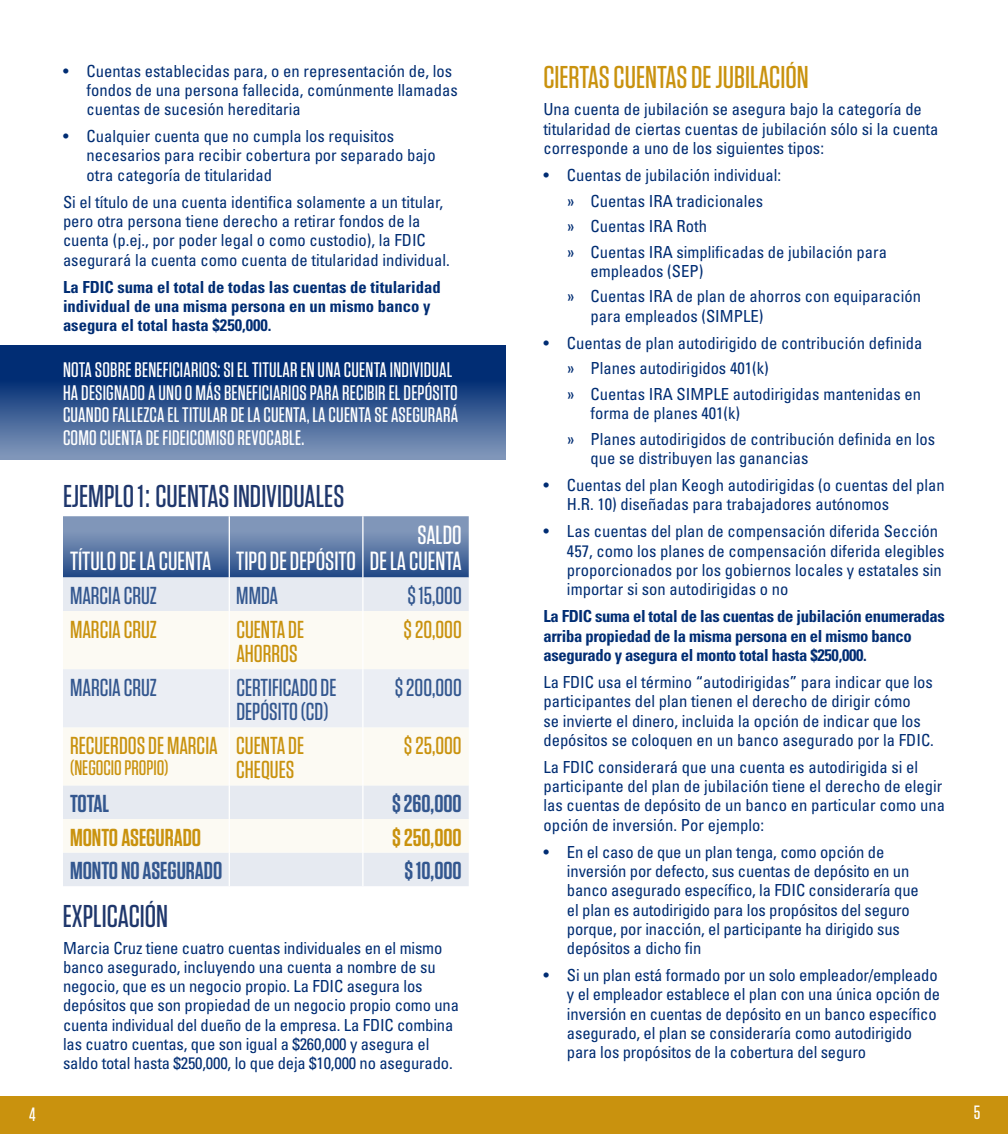
<style>
.page{position:relative;width:1008px;height:1134px;background:#fff}
.page>*{position:absolute;margin:0;border:0;box-sizing:border-box;transform-origin:0 0}
.t1{font:500 31.5px "Tungsten";color:#1f376c}
.t2{font:500 31.5px "Tungsten";color:#c9920e}
.t3{font:500 26.25px/26.2px "Tungsten";color:#fff;text-align:right}
.t4{font:500 24.5px/24.5px "Tungsten";color:#c9920e}
.t5{font:500 24.5px/24.5px "Tungsten";color:#33578f}
.t6{font:600 24.5px "Tungsten";color:#33578f}
.t7{font:600 24.5px "Tungsten";color:#c9920e}
.t8{font:500 21px/22.8px "Tungsten";letter-spacing:.01em;color:#fff}
.t9{font:500 21px "Tungsten";color:#c9920e}
.t10{font:500 19.25px "Tungsten";color:#fff}
.t11{font:condensed 16.62px/19.2px "Univers";color:#002d73}
.t12{font:700 condensed 16.62px/19.2px "Univers";letter-spacing:-.02em;color:#002d73}
.t13{font:700 condensed 16.62px/19.2px "Univers";color:#002d73}
</style>
<div class="page">
<div style="left:0;top:1096px;width:1008px;height:38px;background:#c9920e"></div>
<svg style="left:0;top:346px;width:506px;height:114px;background:#31558e"></svg>
<svg style="left:63px;top:516px;width:406px;height:62px;background:#5f7ba7"></svg>
<div style="left:63px;top:578px;width:406px;height:308px;background:#e6eaf1"></div>
<svg style="left:63px;top:611px;width:406px;height:242px;fill:#fcfaf3"></svg>
<div style="left:63px;top:669px;width:406px;height:58px;background:#ebeef4"></div>
<hr style="left:229px;top:516px;width:1px;height:61px;background:#fff">
<hr style="left:362px;top:516px;width:2px;height:61px;background:#fff">
<hr style="left:229px;top:577px;width:1px;height:34px;background:#fff">
<hr style="left:362px;top:577px;width:2px;height:34px;background:#fff">
<hr style="left:229px;top:611px;width:1px;height:58px;background:#fff">
<hr style="left:362px;top:611px;width:2px;height:58px;background:#fff">
<hr style="left:229px;top:669px;width:1px;height:58px;background:#fff">
<hr style="left:362px;top:669px;width:2px;height:58px;background:#fff">
<hr style="left:229px;top:727px;width:1px;height:58px;background:#fff">
<hr style="left:362px;top:727px;width:2px;height:58px;background:#fff">
<hr style="left:229px;top:785px;width:1px;height:34px;background:#fff">
<hr style="left:362px;top:785px;width:2px;height:34px;background:#fff">
<hr style="left:229px;top:819px;width:1px;height:34px;background:#fff">
<hr style="left:362px;top:819px;width:2px;height:34px;background:#fff">
<hr style="left:229px;top:853px;width:1px;height:33px;background:#fff">
<hr style="left:362px;top:853px;width:2px;height:33px;background:#fff">
<p class="t11" style="left:87px;top:61px;width:373px;text-indent:-24px">• Cuentas establecidas para, o en representación de, los fondos de una persona fallecida, comúnmente llamadas cuentas de sucesión hereditaria</p>
<p class="t11" style="left:87px;top:126px;width:351px;text-indent:-24px">• Cualquier cuenta que no cumpla los requisitos necesarios para recibir cobertura por separado bajo otra categoría de titularidad</p>
<p class="t11" style="left:63px;top:192px;width:388px">Si el título de una cuenta identifica solamente a un titular, pero otra persona tiene derecho a retirar fondos de la cuenta (p.ej., por poder legal o como custodio), la FDIC asegurará la cuenta como cuenta de titularidad individual.</p>
<p class="t13" style="left:63px;top:277px;width:379px">La FDIC suma el total de todas las cuentas de titularidad individual de una misma persona en un mismo banco y asegura el total hasta $250,000.</p>
<p class="t8" style="left:63px;top:358px;width:397px">NOTA SOBRE BENEFICIARIOS: SI EL TITULAR EN UNA CUENTA INDIVIDUAL HA DESIGNADO A UNO O MÁS BENEFICIARIOS PARA RECIBIR EL DEPÓSITO CUANDO FALLEZCA EL TITULAR DE LA CUENTA, LA CUENTA SE ASEGURARÁ COMO CUENTA DE FIDEICOMISO REVOCABLE.</p>
<h1 class="t1" style="left:63px;top:479px;width:283px">EJEMPLO 1: CUENTAS INDIVIDUALES</h1>
<h2 class="t3" style="left:70px;top:549px;width:287px">TÍTULO DE LA CUENTA TIPO DE DEPÓSITO</h2>
<h2 class="t3" style="left:370px;top:522px;width:93px">SALDO<br>DE LA CUENTA</h2>
<h3 class="t5" style="left:70px;top:584px;width:88px">MARCIA CRUZ</h3>
<h3 class="t5" style="left:236px;top:584px;width:43px">MMDA</h3>
<h3 class="t5" style="left:407px;top:584px;width:56px">$ 15,000</h3>
<h3 class="t4" style="left:70px;top:617px;width:88px">MARCIA CRUZ</h3>
<h3 class="t4" style="left:236px;top:617px;width:69px">CUENTA DE<br>AHORROS</h3>
<h3 class="t4" style="left:404px;top:617px;width:60px">$ 20,000</h3>
<h3 class="t5" style="left:70px;top:675px;width:88px">MARCIA CRUZ</h3>
<h3 class="t5" style="left:236px;top:675px;width:102px">CERTIFICADO DE<br>DEPÓSITO (CD)</h3>
<h3 class="t5" style="left:395px;top:675px;width:68px">$ 200,000</h3>
<h3 class="t4" style="left:70px;top:733px;width:149px">RECUERDOS DE MARCIA</h3>
<p class="t9" style="left:70px;top:757px;width:100px">(NEGOCIO PROPIO)</p>
<h3 class="t4" style="left:236px;top:733px;width:69px">CUENTA DE<br>CHEQUES</h3>
<h3 class="t4" style="left:404px;top:733px;width:59px">$ 25,000</h3>
<h3 class="t6" style="left:70px;top:791px;width:41px">TOTAL</h3>
<h3 class="t6" style="left:392px;top:791px;width:71px">$ 260,000</h3>
<h3 class="t7" style="left:70px;top:824px;width:133px">MONTO ASEGURADO</h3>
<h3 class="t7" style="left:392px;top:824px;width:71px">$ 250,000</h3>
<h3 class="t6" style="left:70px;top:858px;width:154px">MONTO NO ASEGURADO</h3>
<h3 class="t6" style="left:404px;top:858px;width:59px">$ 10,000</h3>
<h1 class="t1" style="left:63px;top:899px;width:107px">EXPLICACIÓN</h1>
<p class="t11" style="left:63px;top:938px;width:398px">Marcia Cruz tiene cuatro cuentas individuales en el mismo banco asegurado, incluyendo una cuenta a nombre de su negocio, que es un negocio propio. La FDIC asegura los depósitos que son propiedad de un negocio propio como una cuenta individual del dueño de la empresa. La FDIC combina las cuatro cuentas, que son igual a $260,000 y asegura el saldo total hasta $250,000, lo que deja $10,000 no asegurado.</p>
<h1 class="t2" style="left:543px;top:61px;width:267px">CIERTAS CUENTAS DE JUBILACIÓN</h1>
<p class="t11" style="left:543px;top:99px;width:397px">Una cuenta de jubilación se asegura bajo la categoría de titularidad de ciertas cuentas de jubilación sólo si la cuenta corresponde a uno de los siguientes tipos:</p>
<p class="t11" style="left:567px;top:162px;width:322px;line-height:25.6px;text-indent:-24px">• Cuentas de jubilación individual:<br>» Cuentas IRA tradicionales<br>» Cuentas IRA Roth<br>» Cuentas IRA simplificadas de jubilación para</p>
<p class="t11" style="left:567px;top:258px;width:356px;line-height:25.6px;text-indent:24px">empleados (SEP)<br>» Cuentas IRA de plan de ahorros con equiparación</p>
<p class="t11" style="left:591px;top:306px;width:174px">para empleados (SIMPLE)</p>
<p class="t11" style="left:567px;top:330px;width:357px;line-height:25.6px;text-indent:-24px">• Cuentas de plan autodirigido de contribución definida » Planes autodirigidos 401(k)<br>» Cuentas IRA SIMPLE autodirigidas mantenidas en</p>
<p class="t11" style="left:567px;top:400px;width:370px;line-height:25.6px;text-indent:24px">forma de planes 401(k)<br>» Planes autodirigidos de contribución definida en los</p>
<p class="t11" style="left:591px;top:448px;width:219px">que se distribuyen las ganancias</p>
<p class="t11" style="left:567px;top:475px;width:379px;text-indent:-24px">• Cuentas del plan Keogh autodirigidas (o cuentas del plan<br>H.R. 10) diseñadas para trabajadores autónomos</p>
<p class="t11" style="left:567px;top:522px;width:379px;text-indent:-24px">• Las cuentas del plan de compensación diferida Sección 457, como los planes de compensación diferida elegibles proporcionados por los gobiernos locales y estatales sin importar si son autodirigidas o no</p>
<p class="t12" style="left:543px;top:607px;width:403px">La FDIC suma el total de las cuentas de jubilación enumeradas arriba propiedad de la misma persona en el mismo banco asegurado y asegura el monto total hasta $250,000.</p>
<p class="t11" style="left:543px;top:672px;width:392px">La FDIC usa el término “autodirigidas” para indicar que los participantes del plan tienen el derecho de dirigir cómo<br>se invierte el dinero, incluida la opción de indicar que los depósitos se coloquen en un banco asegurado por la FDIC.</p>
<p class="t11" style="left:543px;top:757px;width:403px">La FDIC considerará que una cuenta es autodirigida si el participante del plan de jubilación tiene el derecho de elegir las cuentas de depósito de un banco en particular como una opción de inversión. Por ejemplo:</p>
<p class="t11" style="left:567px;top:842px;width:353px;text-indent:-24px">• En el caso de que un plan tenga, como opción de inversión por defecto, sus cuentas de depósito en un banco asegurado específico, la FDIC consideraría que el plan es autodirigido para los propósitos del seguro porque, por inacción, el participante ha dirigido sus depósitos a dicho fin</p>
<p class="t11" style="left:567px;top:965px;width:375px;text-indent:-24px">• Si un plan está formado por un solo empleador/empleado y el empleador establece el plan con una única opción de inversión en cuentas de depósito en un banco específico asegurado, el plan se consideraría como autodirigido para los propósitos de la cobertura del seguro</p>
<p class="t10" style="left:29px;top:1104px;width:8px">4</p>
<p class="t10" style="left:974px;top:1102px;width:8px">5</p>
</div>
